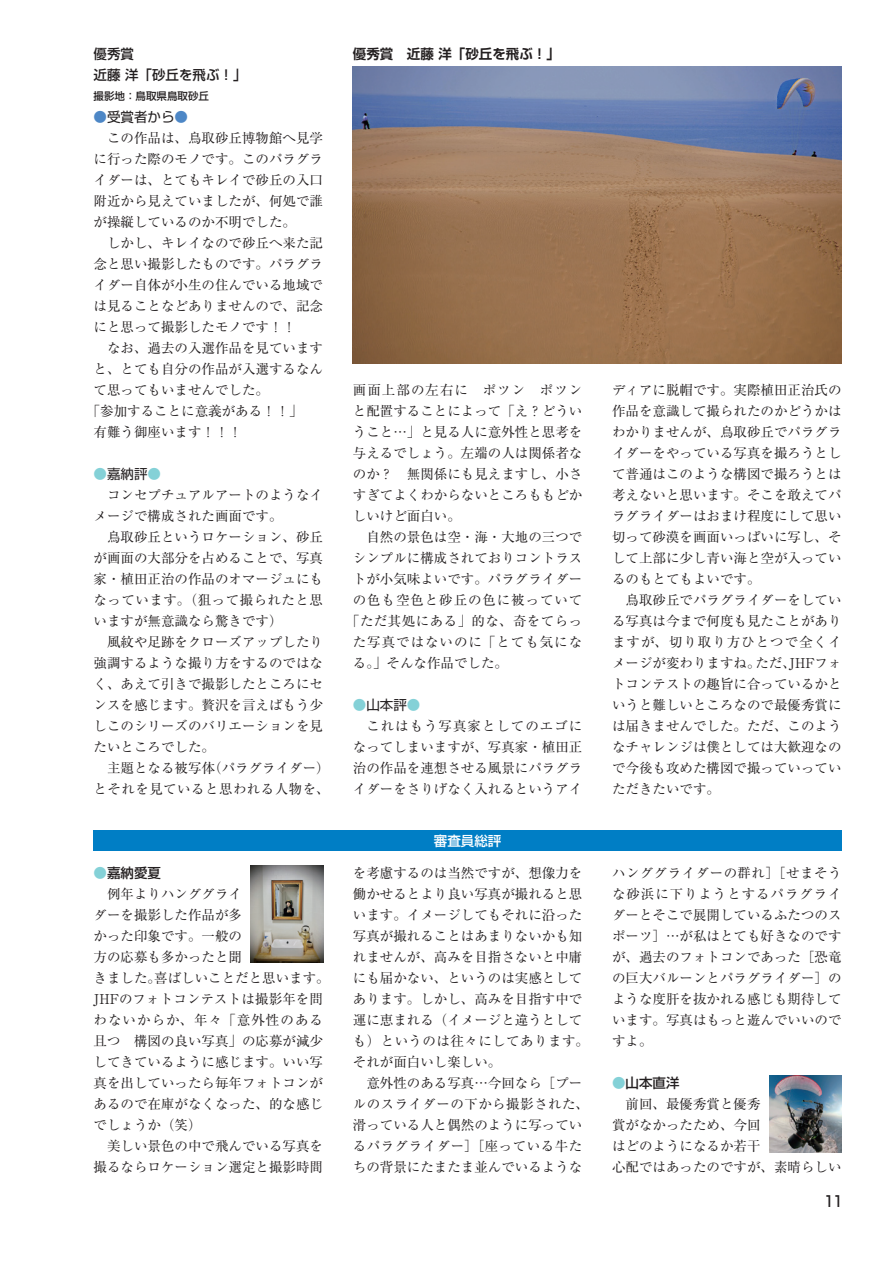
<style>
.page{position:relative;width:893px;height:1263px;background:#fff}
.page>*{position:absolute;margin:0;border:0;box-sizing:border-box;transform-origin:0 0}
.t1{font:500 15px "Shin Go Pr 6";color:#231f20}
.t2{font:13.5px/21px "Ryumin Pr 6";color:#231f20;text-align:justify}
.t3{font:13.5px/21px "Ryumin Pr 6";letter-spacing:.035em;color:#231f20;text-align:right}
.t4{font:500 13.5px/21px "Shin Go Pr 6";color:#231f20}
.t5{font:13.5px "Shin Go Pr 6";color:#231f20}
.t6{font:13.5px "Ryumin Pr 6";letter-spacing:.065em;color:#231f20}
.t7{font:13.5px "Ryumin Pr 6";letter-spacing:.07em;color:#231f20}
.t8{font:700 13.5px "Shin Go Pr 6 De";color:#231f20}
.t9{font:500 13.5px "Shin Go Pr 6";color:#fff}
.t10{font:500 10.5px "Shin Go Pr 6";color:#231f20}
.s1{color:#4d87c6}
.s2{color:#84d1d7}
</style>
<div class="page">
<img style="left:353px;top:66px;width:489px;height:298px">
<img style="left:251px;top:866px;width:72px;height:96px">
<img style="left:769px;top:1076px;width:73px;height:76px">
<div style="left:94px;top:830px;width:748px;height:21px;background:#007ec5"></div>
<p class="t4" style="left:94px;top:42px;width:154px">優秀賞<br>近藤 洋「砂丘を飛ぶ！」</p>
<p class="t10" style="left:94px;top:87px;width:117px">撮影地：鳥取県鳥取砂丘</p>
<p class="t5" style="left:94px;top:105px;width:96px"><span class="s1">●</span>受賞者から<span class="s1">●</span></p>
<p class="t2" style="left:94px;top:126px;width:231px;text-indent:13px">この作品は、鳥取砂丘博物館へ見学に行った際のモノです。このパラグライダーは、とてもキレイで砂丘の入口附近から見えていましたが、何処で誰が操縦しているのか不明でした。</p>
<p class="t2" style="left:94px;top:231px;width:231px;text-indent:13px">しかし、キレイなので砂丘へ来た記念と思い撮影したものです。パラグライダー自体が小生の住んでいる地域では見ることなどありませんので、記念にと思って撮影したモノです！！</p>
<p class="t2" style="left:107px;top:336px;width:217px">なお、過去の入選作品を見ています</p>
<p class="t2" style="left:94px;top:357px;width:231px">と、とても自分の作品が入選するなん</p>
<p class="t2" style="left:94px;top:378px;width:177px">て思ってもいませんでした。</p>
<p class="t2" style="left:87px;top:399px;width:217px">「参加することに意義がある！！」</p>
<p class="t2" style="left:94px;top:420px;width:150px">有難う御座います！！！</p>
<p class="t5" style="left:94px;top:463px;width:69px"><span class="s2">●</span>嘉納評<span class="s2">●</span></p>
<p class="t2" style="left:94px;top:483px;width:231px;text-indent:13px">コンセプチュアルアートのようなイメージで構成された画面です。</p>
<p class="t2" style="left:94px;top:525px;width:231px;text-indent:13px">鳥取砂丘というロケーション、砂丘が画面の大部分を占めることで、写真家・植田正治の作品のオマージュにもなっています。（狙って撮られたと思いますが無意識なら驚きです）</p>
<p class="t2" style="left:94px;top:631px;width:231px;text-indent:13px">風紋や足跡をクローズアップしたり強調するような撮り方をするのではなく、あえて引きで撮影したところにセンスを感じます。贅沢を言えばもう少しこのシリーズのバリエーションを見たいところでした。</p>
<p class="t3" style="left:94px;top:757px;width:238px">主題となる被写体（パラグライダー）とそれを見ていると思われる人物を、</p>
<p class="t4" style="left:94px;top:861px;width:69px"><span class="s2">●</span>嘉納愛夏</p>
<p class="t2" style="left:94px;top:882px;width:245px;text-align:left;text-indent:13px">例年よりハンググライ<br>ダーを撮影した作品が多<br>かった印象です。一般の<br>方の応募も多かったと聞<br>きました。喜ばしいことだと思います。<br>JHFのフォトコンテストは撮影年を問わないからか、年々「意外性のある　且つ　構図の良い写真」の応募が減少してきているように感じます。いい写真を出していったら毎年フォトコンがあるので在庫がなくなった、的な感じでしょうか（笑）</p>
<p class="t2" style="left:94px;top:1134px;width:231px;text-align:right">美しい景色の中で飛んでいる写真を撮るならロケーション選定と撮影時間</p>
<p class="t8" style="left:353px;top:43px;width:215px">優秀賞　近藤 洋「砂丘を飛ぶ！」　</p>
<p class="t2" style="left:353px;top:379px;width:245px;text-align:left">画面上部の左右に　ポツン　ポツン　と配置することによって「え？どういうこと…」と見る人に意外性と思考を与えるでしょう。左端の人は関係者なのか？　無関係にも見えますし、小さすぎてよくわからないところももどかしいけど面白い。</p>
<p class="t2" style="left:366px;top:526px;width:218px">自然の景色は空・海・大地の三つで</p>
<p class="t2" style="left:353px;top:547px;width:231px">シンプルに構成されておりコントラス</p>
<p class="t2" style="left:353px;top:568px;width:231px">トが小気味よいです。パラグライダー</p>
<p class="t6" style="left:353px;top:589px;width:245px">の色も空色と砂丘の色に被っていて　</p>
<p class="t3" style="left:346px;top:610px;width:238px">「ただ其処にある」的な、奇をてらっ</p>
<p class="t7" style="left:353px;top:631px;width:231px">た写真ではないのに「とても気にな</p>
<p class="t2" style="left:353px;top:652px;width:157px">る。」そんな作品でした。</p>
<p class="t5" style="left:353px;top:694px;width:69px"><span class="s2">●</span>山本評<span class="s2">●</span></p>
<p class="t2" style="left:353px;top:715px;width:231px;text-indent:14px">これはもう写真家としてのエゴになってしまいますが、写真家・植田正治の作品を連想させる風景にパラグライダーをさりげなく入れるというアイ</p>
<p class="t9" style="left:434px;top:830px;width:69px">審査員総評</p>
<p class="t2" style="left:353px;top:861px;width:238px;text-align:left">を考慮するのは当然ですが、想像力を働かせるとより良い写真が撮れると思います。イメージしてもそれに沿った写真が撮れることはあまりないかも知れませんが、高みを目指さないと中庸にも届かない、というのは実感としてあります。しかし、高みを目指す中で運に恵まれる（イメージと違うとしても）というのは往々にしてあります。それが面白いし楽しい。</p>
<p class="t2" style="left:353px;top:1071px;width:238px;text-align:center">意外性のある写真…今回なら［プー<br>ルのスライダーの下から撮影された、滑っている人と偶然のように写っているパラグライダー］［座っている牛たちの背景にたまたま並んでいるような</p>
<p class="t2" style="left:612px;top:379px;width:231px">ディアに脱帽です。実際植田正治氏の作品を意識して撮られたのかどうかはわかりませんが、鳥取砂丘でパラグライダーをやっている写真を撮ろうとして普通はこのような構図で撮ろうとは考えないと思います。そこを敢えてパラグライダーはおまけ程度にして思い切って砂漠を画面いっぱいに写し、そして上部に少し青い海と空が入っているのもとてもよいです。</p>
<p class="t2" style="left:612px;top:589px;width:231px;text-indent:14px">鳥取砂丘でパラグライダーをしている写真は今まで何度も見たことがありますが、切り取り方ひとつで全くイメージが変わりますね。ただ、JHFフォトコンテストの趣旨に合っているかというと難しいところなので最優秀賞には届きませんでした。ただ、このようなチャレンジは僕としては大歓迎なので今後も攻めた構図で撮っていっていただきたいです。</p>
<p class="t2" style="left:612px;top:861px;width:231px">ハンググライダーの群れ］［せまそうな砂浜に下りようとするパラグライダーとそこで展開しているふたつのスポーツ］…が私はとても好きなのですが、過去のフォトコンであった［恐竜の巨大バルーンとパラグライダー］のような度肝を抜かれる感じも期待しています。写真はもっと遊んでいいのですよ。</p>
<p class="t4" style="left:612px;top:1071px;width:69px"><span class="s2">●</span>山本直洋</p>
<p class="t2" style="left:612px;top:1093px;width:231px;text-align:left;text-indent:14px">前回、最優秀賞と優秀<br>賞がなかったため、今回<br>はどのようになるか若干<br>心配ではあったのですが、素晴らしい</p>
<p class="t1" style="left:825px;top:1189px;width:18px">11</p>
</div>
